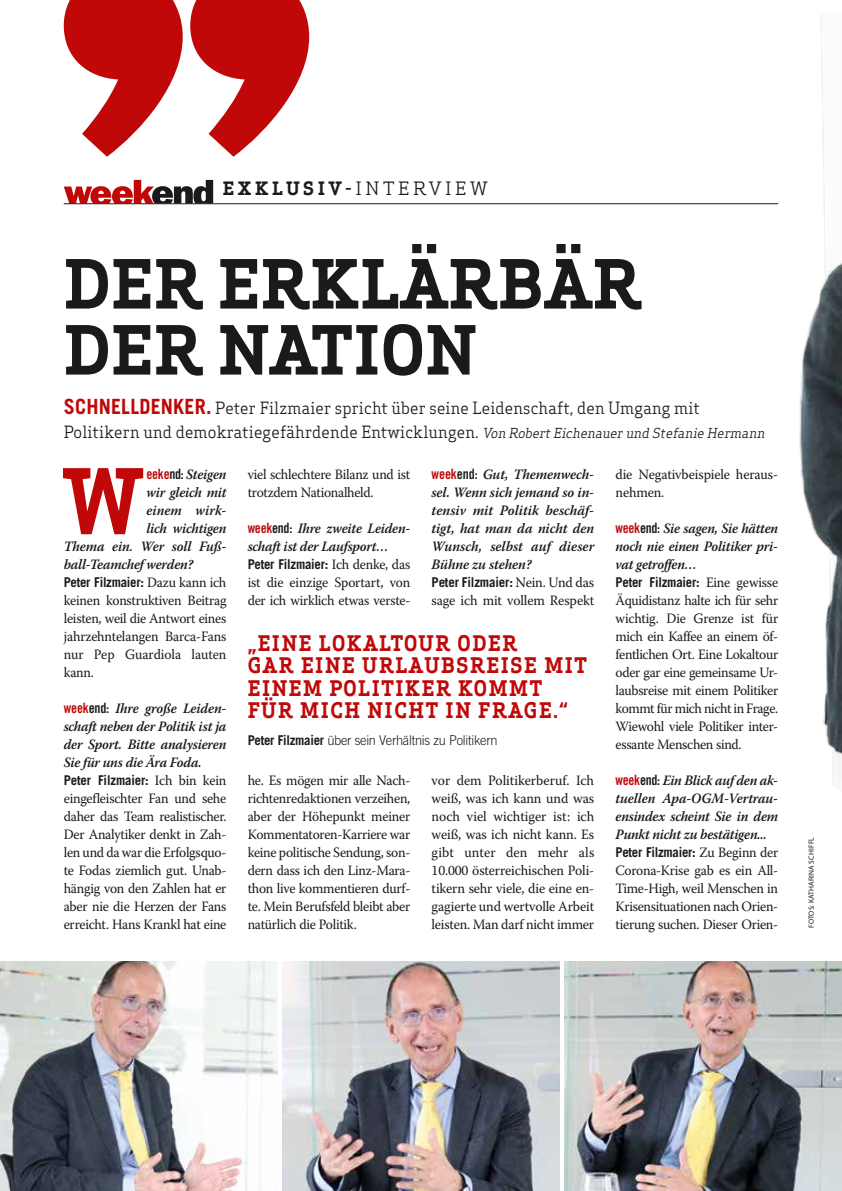
<style>
.page{position:relative;width:842px;height:1191px;background:#fff}
.page>*{position:absolute;margin:0;border:0;box-sizing:border-box;transform-origin:0 0}
.t1{font:700 86.25px "Apex Serif";color:#c00808;scale:.95 1}
.t2{font:700 66px/66px "Apex Serif";letter-spacing:.01em;color:#1a1a18}
.t3{font:700 21px/22.5px "Apex Serif";letter-spacing:.08em;color:#c00808;scale:.95 1}
.t4{font:18px "Apex Serif";letter-spacing:.2em;color:#1a1a18}
.t5{font:16.5px/24px "Apex Serif";letter-spacing:.01em;color:#1a1a18;scale:.95 1}
.t6{font:14.25px/18px "Warnock Pro";letter-spacing:-.02em;color:#1a1a18;text-align:justify;scale:.95 1}
.t7{font:italic 600 14.25px/18px "Warnock Pro";letter-spacing:-.015em;color:#1a1a18;text-align:justify;scale:.95 1}
.t8{font:14.25px/18px "Warnock Pro";letter-spacing:-.02em;color:#1a1a18;text-align:justify;scale:.96 1}
.t9{font:italic 600 14.25px/18px "Warnock Pro";letter-spacing:-.015em;color:#1a1a18;text-align:justify;scale:.96 1}
.t10{font:italic 600 14.25px "Warnock Pro";letter-spacing:.005em;color:#1a1a18;scale:.95 1}
.t11{font:700 13.5px "Trade Gothic LT Std";letter-spacing:-.02em;color:#1a1a18;scale:.95 1}
.t12{font:300 13.5px "Trade Gothic LT Std";letter-spacing:-.02em;color:#1a1a18;scale:.95 1}
.t13{font:700 13.5px "Trade Gothic LT Std";letter-spacing:-.02em;color:#1a1a18;scale:.96 1}
.t14{font:7.5px "Myriad Pro";letter-spacing:.02em;color:#1a1a18}
.s1{font-weight:700}
.s2{font-weight:500}
.s3{font-family:"Trade Gothic LT Std";font-weight:700;font-size:21px;color:#c00808}
.s4{font-style:italic;font-size:13.5px}
.s5{font-family:"Trade Gothic LT Std Bd Cn 20";font-weight:400;font-style:normal;color:#c00808}
.s6{font-family:"Trade Gothic LT Std Bd Cn 20";font-weight:400;font-style:normal}
.s7{font-family:"Warnock Pro";font-weight:400;font-size:14.25px}
</style>
<div class="page">
<svg style="left:64px;top:0;width:119px;height:157px"></svg>
<svg style="left:190px;top:0;width:119px;height:157px"></svg>
<svg style="left:64px;top:180px;width:149px;height:23px"></svg>
<hr style="left:64px;top:203px;width:714px;height:1px;background:#1a1a18">
<img style="left:0;top:961px;width:278px;height:230px">
<img style="left:282px;top:961px;width:278px;height:230px">
<img style="left:564px;top:961px;width:278px;height:230px">
<img style="left:778px;top:14px;width:64px;height:772px">
<p class="t4" style="left:223px;top:176px;width:266px"><span class="s1">EXKLUSIV</span><span class="s2">-</span>INTERVIEW</p>
<h2 class="t2" style="left:64px;top:251px;width:579px">DER ERKLÄRBÄR<br>DER NATION</h2>
<p class="t5" style="left:64px;top:396px;width:742px"><span class="s3">SCHNELLDENKER.</span> Peter Filzmaier spricht über seine Leidenschaft, den Umgang mit<br>Politikern und demokratiegefährdende Entwicklungen. <span class="s4">Von Robert Eichenauer und Stefanie Hermann</span></p>
<h1 class="t1" style="left:64px;top:445px;width:84px">W</h1>
<p class="t7" style="left:146px;top:465px;width:86px"><span class="s5">eeke</span><span class="s6">nd:</span> Steigen</p>
<p class="t9" style="left:432px;top:465px;width:171px"><span class="s5">week</span><span class="s6">end:</span> Gut, Themenwech&shy;sel. Wenn sich jemand so in&shy;tensiv mit Politik beschäf&shy;tigt, hat man da nicht den Wunsch, selbst auf dieser Bühne zu stehen?</p>
<p class="t13" style="left:432px;top:574px;width:171px">Peter Filzmaier: <span class="s7">Nein. Und das</span></p>
<p class="t8" style="left:432px;top:591px;width:171px">sage ich mit vollem Respekt</p>
<p class="t6" style="left:248px;top:465px;width:173px">viel schlechtere Bilanz und ist trotzdem Nationalheld.</p>
<p class="t7" style="left:248px;top:519px;width:173px"><span class="s5">week</span><span class="s6">end:</span> Ihre zweite Leiden&shy;schaft ist der Laufsport…</p>
<p class="t11" style="left:248px;top:556px;width:173px">Peter Filzmaier: <span class="s7">Ich denke, das</span></p>
<p class="t6" style="left:248px;top:573px;width:173px">ist die einzige Sportart, von der ich wirklich etwas verste-</p>
<p class="t8" style="left:615px;top:465px;width:171px">die Negativbeispiele heraus&shy;nehmen.</p>
<p class="t7" style="left:615px;top:519px;width:173px"><span class="s5">week</span><span class="s6">end:</span> Sie sagen, Sie hätten noch nie einen Politiker pri&shy;vat getroffen…</p>
<p class="t11" style="left:615px;top:574px;width:173px">Peter Filzmaier: <span class="s7">Eine gewisse</span></p>
<p class="t6" style="left:615px;top:591px;width:173px">Äquidistanz halte ich für sehr wichtig. Die Grenze ist für mich ein Kaffee an einem öf&shy;fentlichen Ort. Eine Lokaltour oder gar eine gemeinsame Ur&shy;laubsreise mit einem Politiker kommt für mich nicht in Frage.<br>Wiewohl viele Politiker inter&shy;essante Menschen sind.</p>
<p class="t7" style="left:615px;top:771px;width:173px"><span class="s5">week</span><span class="s6">end:</span> Ein Blick auf den ak&shy;tuellen Apa-OGM-Vertrau&shy;ensindex scheint Sie in dem Punkt nicht zu bestätigen...</p>
<p class="t11" style="left:615px;top:844px;width:173px">Peter Filzmaier: <span class="s7">Zu Beginn der</span></p>
<p class="t6" style="left:615px;top:861px;width:173px">Corona-Krise gab es ein All-Time-High, weil Menschen in Krisensituationen nach Orien&shy;tierung suchen. Dieser Orien-</p>
<p class="t7" style="left:146px;top:483px;width:86px">wir gleich mit</p>
<p class="t10" style="left:146px;top:501px;width:86px">einem wirk-</p>
<p class="t7" style="left:146px;top:519px;width:86px">lich wichtigen</p>
<p class="t7" style="left:64px;top:537px;width:173px">Thema ein. Wer soll Fuß-</p>
<p class="t7" style="left:64px;top:555px;width:138px">ball-Teamchef werden?</p>
<p class="t11" style="left:64px;top:574px;width:173px">Peter Filzmaier: <span class="s7">Dazu kann ich</span></p>
<p class="t6" style="left:64px;top:591px;width:173px">keinen konstruktiven Beitrag leisten, weil die Antwort eines jahrzehntelangen Barca-Fans nur Pep Guardiola lauten kann.</p>
<p class="t7" style="left:64px;top:699px;width:173px"><span class="s5">week</span><span class="s6">end:</span> Ihre große Leiden&shy;schaft neben der Politik ist ja der Sport. Bitte analysieren Sie für uns die Ära Foda.</p>
<p class="t11" style="left:64px;top:772px;width:173px">Peter Filzmaier: <span class="s7">Ich bin kein</span></p>
<p class="t6" style="left:64px;top:789px;width:173px">eingefleischter Fan und sehe daher das Team realistischer.<br>Der Analytiker denkt in Zah&shy;len und da war die Erfolgsquo&shy;te Fodas ziemlich gut. Unab&shy;hängig von den Zahlen hat er aber nie die Herzen der Fans erreicht. Hans Krankl hat eine</p>
<h3 class="t3" style="left:248px;top:631px;width:359px">„EINE LOKALTOUR ODER<br>GAR EINE URLAUBSREISE MIT<br>EINEM POLITIKER KOMMT<br>FÜR MICH NICHT IN FRAGE.“</h3>
<p class="t12" style="left:248px;top:732px;width:264px"><span class="s1">Peter Filzmaier</span> über sein Verhältnis zu Politikern</p>
<p class="t6" style="left:248px;top:771px;width:173px">he. Es mögen mir alle Nach&shy;richtenredaktionen verzeihen, aber der Höhepunkt meiner Kommentatoren-Karriere war keine politische Sendung, son&shy;dern dass ich den Linz-Mara&shy;thon live kommentieren durf&shy;te. Mein Berufsfeld bleibt aber natürlich die Politik.</p>
<p class="t8" style="left:432px;top:771px;width:171px">vor dem Politikerberuf. Ich weiß, was ich kann und was noch viel wichtiger ist: ich weiß, was ich nicht kann. Es gibt unter den mehr als 10.000 österreichischen Poli&shy;tikern sehr viele, die eine en&shy;gagierte und wertvolle Arbeit leisten. Man darf nicht immer</p>
<p class="t14" style="left:807px;top:928px;width:93px;rotate:-90deg">FOTOS: KATHARINA SCHIFFL</p>
</div>
